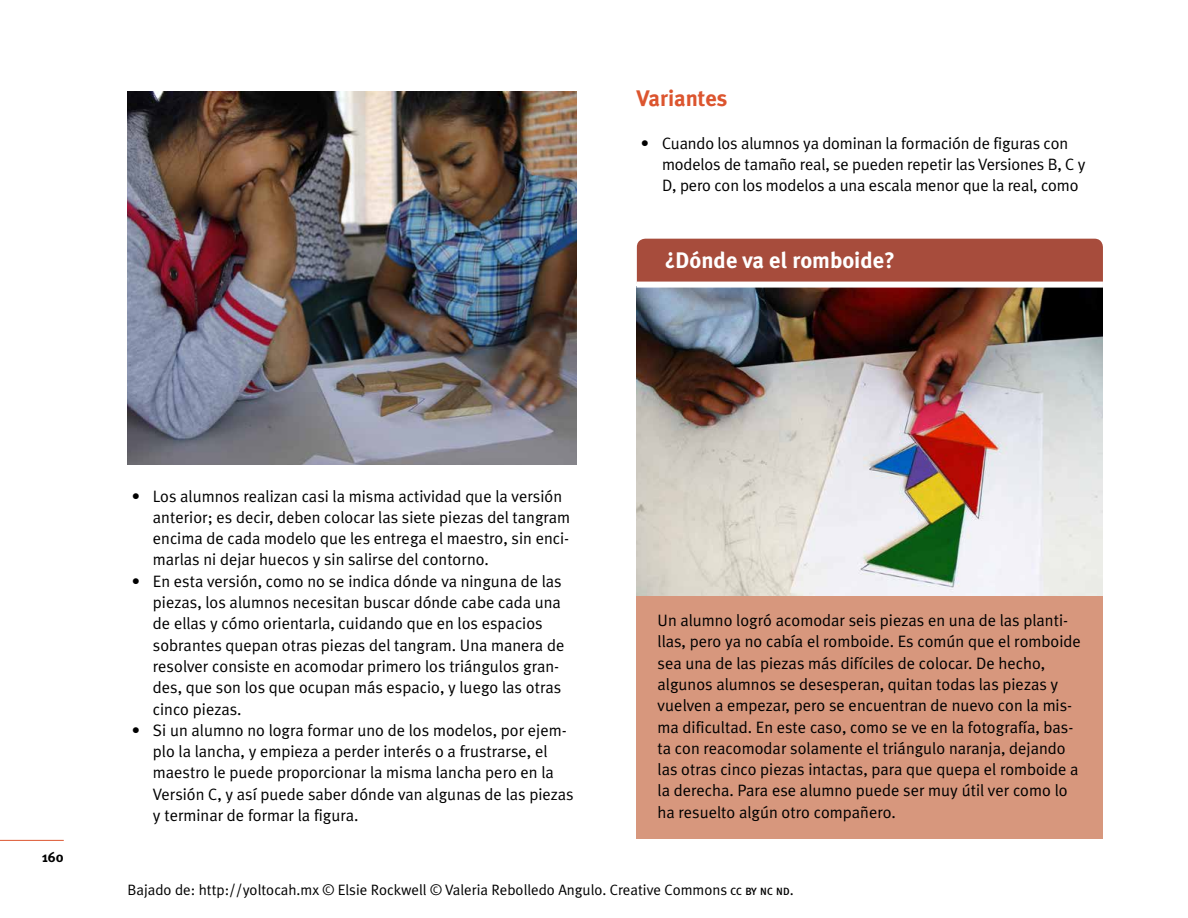
<style>
.page{position:relative;width:1188px;height:918px;background:#fff}
.page>*{position:absolute;margin:0;border:0;box-sizing:border-box;transform-origin:0 0}
.t1{font:700 22.5px "Meta Plus";color:#fff}
.t2{font:700 22.5px "Meta Plus";color:#dc552f}
.t3{font:16.5px/21.3px "Meta Plus";color:#000}
.t4{font:15px "Meta Plus";color:#000}
.t5{font:700 14.25px "Meta Plus";color:#000}
.s1{font-weight:500;font-size:10.5px}
</style>
<div class="page">
<hr style="left:0;top:840px;width:64px;height:1px;background:#dc552f">
<img style="left:128px;top:92px;width:448px;height:372px">
<div style="left:637px;top:239px;width:466px;height:52px;background:#a74c3c;border-radius:9px"></div>
<div style="left:637px;top:346px;width:466px;height:492px;background:#d7977d"></div>
<img style="left:637px;top:288px;width:466px;height:307px">
<div style="left:637px;top:282px;width:466px;height:6px;background:#fff"></div>
<h1 class="t2" style="left:637px;top:85px;width:93px">Variantes</h1>
<p class="t3" style="left:662px;top:132px;width:425px;text-indent:-21px">• Cuando los alumnos ya dominan la formación de figuras con modelos de tamaño real, se pueden repetir las Versiones B, C y<br>D, pero con los modelos a una escala menor que la real, como</p>
<h1 class="t1" style="left:665px;top:247px;width:232px">¿Dónde va el romboide?</h1>
<p class="t5" style="left:42px;top:849px;width:23px">160</p>
<p class="t3" style="left:153px;top:485px;width:419px;text-indent:-21px">• Los alumnos realizan casi la misma actividad que la versión anterior; es decir, deben colocar las siete piezas del tangram encima de cada modelo que les entrega el maestro, sin enci&shy;marlas ni dejar huecos y sin salirse del contorno.</p>
<p class="t3" style="left:153px;top:570px;width:413px;text-indent:-21px">• En esta versión, como no se indica dónde va ninguna de las piezas, los alumnos necesitan buscar dónde cabe cada una de ellas y cómo orientarla, cuidando que en los espacios sobrantes quepan otras piezas del tangram. Una manera de resolver consiste en acomodar primero los triángulos gran&shy;des, que son los que ocupan más espacio, y luego las otras cinco piezas.</p>
<p class="t3" style="left:153px;top:719px;width:422px;text-indent:-21px">• Si un alumno no logra formar uno de los modelos, por ejem&shy;plo la lancha, y empieza a perder interés o a frustrarse, el maestro le puede proporcionar la misma lancha pero en la Versión C, y así puede saber dónde van algunas de las piezas y terminar de formar la figura.</p>
<p class="t3" style="left:658px;top:609px;width:425px">Un alumno logró acomodar seis piezas en una de las planti&shy;llas, pero ya no cabía el romboide. Es común que el romboide sea una de las piezas más difíciles de colocar. De hecho, algunos alumnos se desesperan, quitan todas las piezas y vuelven a empezar, pero se encuentran de nuevo con la mis&shy;ma dificultad. En este caso, como se ve en la fotografía, bas&shy;ta con reacomodar solamente el triángulo naranja, dejando las otras cinco piezas intactas, para que quepa el romboide a la derecha. Para ese alumno puede ser muy útil ver como lo ha resuelto algún otro compañero.</p>
<p class="t4" style="left:128px;top:881px;width:668px">Bajado de: http://yoltocah.mx © Elsie Rockwell © Valeria Rebolledo Angulo. Creative Commons <span class="s1">CC BY NC ND</span>.</p>
</div>
